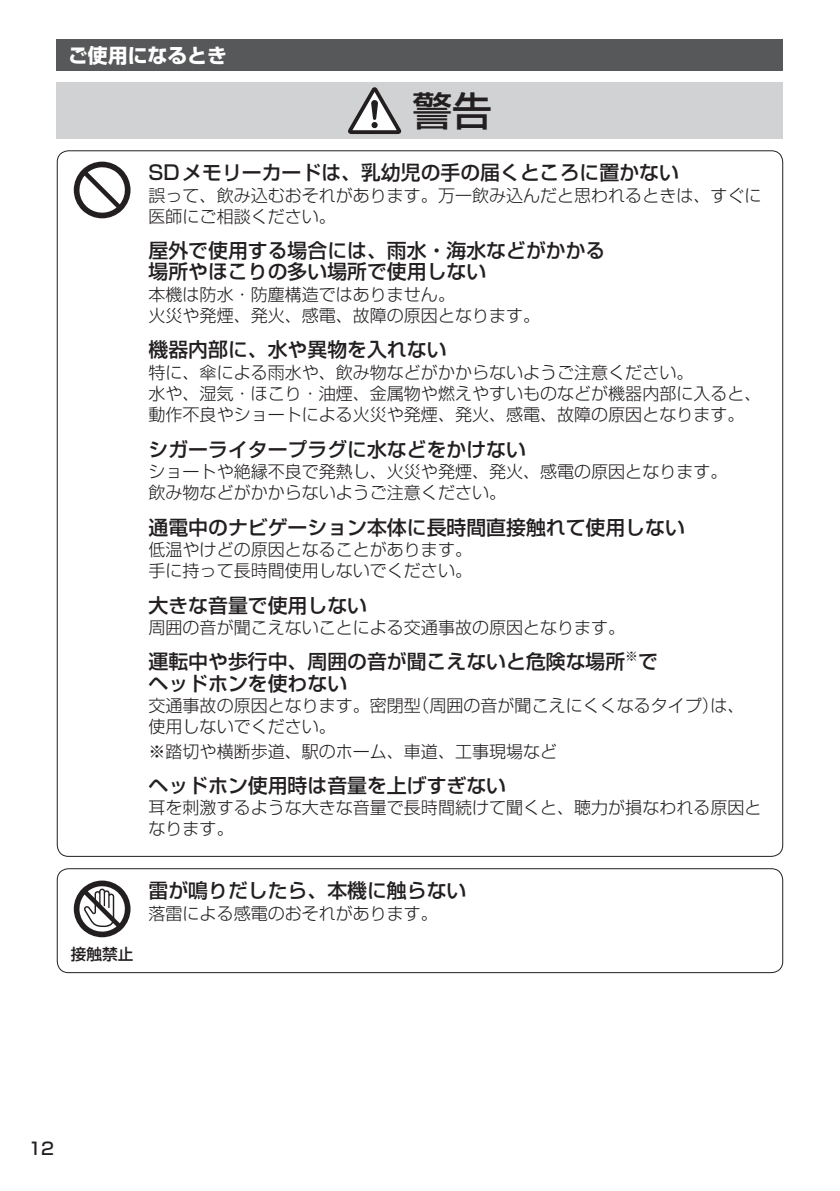
<style>
.page{position:relative;width:840px;height:1191px;background:#fff}
.page>*{position:absolute;margin:0;border:0;box-sizing:border-box;transform-origin:0 0}
.t1{font:500 39.6px "Shin Go Pro";color:#231f20}
.t2{font:500 19.8px/21.2px "Shin Go Pro";color:#231f20}
.t3{font:700 19.8px "Shin Go Pro";color:#fff}
.t4{font:300 17px/21.2px "Shin Go Pro";color:#231f20}
.t5{font:500 17px "Shin Go Pro";color:#231f20}
.t6{font:500 15.6px "Shin Go Pro";color:#231f20}
</style>
<div class="page">
<div style="left:57px;top:40px;width:725px;height:31px;background:#57585a"></div>
<div style="left:57px;top:82px;width:725px;height:57px;background:#d1d2d4"></div>
<svg style="left:348px;top:87px;width:53px;height:47px"></svg>
<svg style="left:74px;top:162px;width:56px;height:56px"></svg>
<div style="left:57px;top:868px;width:725px;height:105px;border:1px solid #231f20;border-radius:11px"></div>
<svg style="left:74px;top:880px;width:56px;height:57px"></svg>
<p class="t3" style="left:68px;top:40px;width:160px">ご使用になるとき</p>
<h1 class="t1" style="left:412px;top:78px;width:81px">警告</h1>
<p class="t2" style="left:148px;top:160px;width:531px">SDメモリーカードは、乳幼児の手の届くところに置かない</p>
<p class="t4" style="left:148px;top:183px;width:614px">誤って、飲み込むおそれがあります。万一飲み込んだと思われるときは、すぐに医師にご相談ください。</p>
<p class="t2" style="left:148px;top:237px;width:458px">屋外で使用する場合には、雨水・海水などがかかる場所やほこりの多い場所で使用しない</p>
<p class="t4" style="left:148px;top:282px;width:393px">本機は防水・防塵構造ではありません。<br>火災や発煙、発火、感電、故障の原因となります。</p>
<p class="t2" style="left:148px;top:337px;width:299px">機器内部に、水や異物を入れない</p>
<p class="t4" style="left:148px;top:360px;width:614px">特に、傘による雨水や、飲み物などがかからないようご注意ください。<br>水や、湿気・ほこり・油煙、金属物や燃えやすいものなどが機器内部に入ると、動作不良やショートによる火災や発煙、発火、感電、故障の原因となります。</p>
<p class="t2" style="left:148px;top:436px;width:379px">シガーライタープラグに水などをかけない</p>
<p class="t4" style="left:148px;top:459px;width:580px">ショートや絶縁不良で発熱し、火災や発煙、発火、感電の原因となります。飲み物などがかからないようご注意ください。</p>
<p class="t2" style="left:148px;top:514px;width:537px">通電中のナビゲーション本体に長時間直接触れて使用しない</p>
<p class="t4" style="left:148px;top:537px;width:325px">低温やけどの原因となることがあります。手に持って長時間使用しないでください。</p>
<p class="t2" style="left:148px;top:592px;width:220px">大きな音量で使用しない</p>
<p class="t4" style="left:148px;top:615px;width:478px">周囲の音が聞こえないことによる交通事故の原因となります。</p>
<p class="t2" style="left:148px;top:649px;width:510px">運転中や歩行中、周囲の音が聞こえないと危険な場所<sup>※</sup>でヘッドホンを使わない</p>
<p class="t4" style="left:148px;top:693px;width:597px">交通事故の原因となります。密閉型（周囲の音が聞こえにくくなるタイプ）は、使用しないでください。</p>
<p class="t4" style="left:148px;top:738px;width:410px">※踏切や横断歩道、駅のホーム、車道、工事現場など</p>
<p class="t2" style="left:148px;top:772px;width:359px">ヘッドホン使用時は音量を上げすぎない</p>
<p class="t4" style="left:148px;top:795px;width:614px">耳を刺激するような大きな音量で長時間続けて聞くと、聴力が損なわれる原因となります。</p>
<p class="t6" style="left:71px;top:940px;width:64px">接触禁止</p>
<p class="t2" style="left:148px;top:877px;width:319px">雷が鳴りだしたら、本機に触らない</p>
<p class="t4" style="left:148px;top:900px;width:291px">落雷による感電のおそれがあります。</p>
<p class="t5" style="left:28px;top:1134px;width:27px">12</p>
</div>
